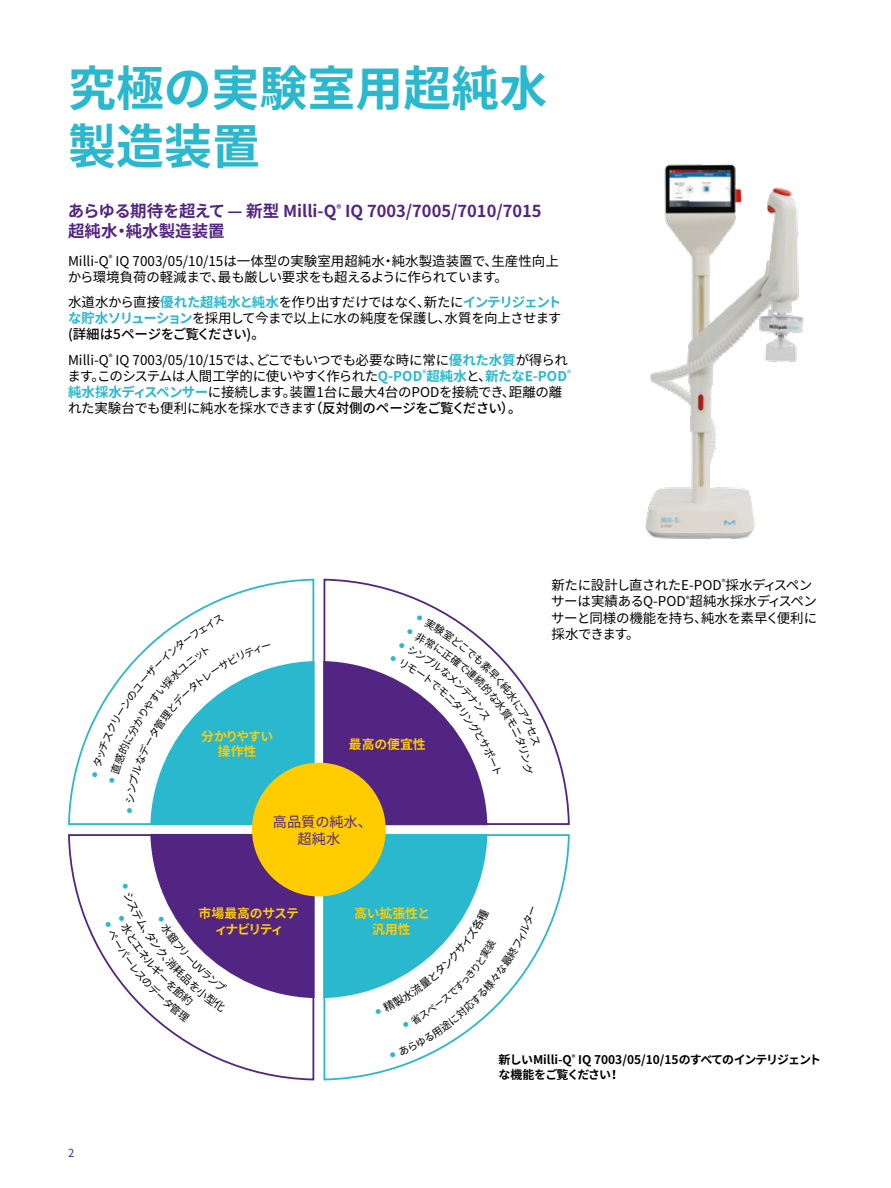
<style>
.page{position:relative;width:891px;height:1188px;background:#fff}
.page>*{position:absolute;margin:0;border:0;box-sizing:border-box;transform-origin:0 0}
.t1{font:700 48px/57.6px "Noto Sans CJ Kjp";color:#29b8ce}
.t2{font:700 16.5px/19.5px "Noto Sans CJ Kjp";color:#522583}
.t3{font:14.25px/17.1px "Noto Sans CJ Kjp";color:#522583;text-align:center}
.t4{font:13.5px/16.2px "Noto Sans CJ Kjp";letter-spacing:-.02em;color:#000}
.t5{font:13.5px/16.2px "Noto Sans CJ Kjp";color:#000}
.t6{font:700 12.9px/15.5px "Noto Sans CJ Kjp";letter-spacing:-.005em;color:#fc0;text-align:center}
.t7{font:700 12.9px/15.5px "Noto Sans CJ Kjp";letter-spacing:-.065em;color:#fc0;text-align:center}
.t8{font:700 12.9px/15.5px "Noto Sans CJ Kjp";letter-spacing:-.055em;color:#fc0;text-align:center}
.t9{font:700 12px/15px "Noto Sans CJ Kjp";letter-spacing:-.06em;color:#000}
.t10{font:11.1px "Noto Sans CJ Kjp";color:#522583}
.s1{font-weight:700;color:#29b8ce}
.s2{font-weight:500}
</style>
<div class="page">
<svg style="left:323px;top:578px;width:247px;height:248px"></svg>
<svg style="left:190px;top:578px;width:125px;height:36px"></svg>
<svg style="left:68px;top:722px;width:247px;height:359px"></svg>
<svg style="left:323px;top:833px;width:247px;height:248px"></svg>
<div style="left:252px;top:763px;width:134px;height:133px;background:#fc0;border-radius:50%"></div>
<img style="left:645px;top:164px;width:159px;height:375px">
<svg style="left:92px;top:614px;width:223px;height:211px"></svg>
<svg style="left:108px;top:834px;width:207px;height:189px"></svg>
<svg style="left:323px;top:834px;width:211px;height:222px"></svg>
<svg style="left:323px;top:618px;width:217px;height:207px"></svg>
<h1 class="t1" style="left:68px;top:61px;width:481px">究極の実験室用超純水製造装置</h1>
<p class="t2" style="left:68px;top:202px;width:475px">あらゆる期待を超えて — 新型 Milli-Q<sup>®</sup> IQ 7003/7005/7010/7015超純水・純水製造装置</p>
<p class="t5" style="left:68px;top:253px;width:493px">Milli-Q<sup>®</sup> IQ 7003/05/10/15は一体型の実験室用超純水・純水製造装置で、生産性向上から環境負荷の軽減まで、最も厳しい要求をも超えるように作られています。</p>
<p class="t4" style="left:68px;top:294px;width:495px;text-align:justify">水道水から直接<span class="s1">優れた超純水と純水</span>を作り出すだけではなく、新たに<span class="s1">インテリジェントな貯水ソリューション</span>を採用して今まで以上に水の純度を保護し、水質を向上させます<span class="s2">(詳細は5ページをご覧ください)。</span></p>
<p class="t4" style="left:68px;top:352px;width:505px">Milli-Q<sup>®</sup> IQ 7003/05/10/15では、どこでもいつでも必要な時に常に<span class="s1">優れた水質</span>が得られます。このシステムは人間工学的に使いやすく作られた<span class="s1">Q-POD</span><sup>®</sup><span class="s1">超純水</span>と、<span class="s1">新たなE-POD</span><sup>®</sup><span class="s1">純水採水ディスペンサー</span>に接続します。装置1台に最大4台のPODを接続でき、距離の離れた実験台でも便利に純水を採水できます<span class="s2">（反対側のページをご覧ください）。</span></p>
<p class="t10" style="left:68px;top:1147px;width:8px">2</p>
<p class="t8" style="left:201px;top:729px;width:74px">分かりやすい操作性</p>
<p class="t6" style="left:349px;top:736px;width:78px">最高の便宜性</p>
<p class="t3" style="left:273px;top:813px;width:101px">高品質の純水、超純水</p>
<p class="t7" style="left:199px;top:906px;width:102px">市場最高のサスティナビリティ</p>
<p class="t6" style="left:354px;top:906px;width:78px">高い拡張性と汎用性</p>
<p class="t4" style="left:551px;top:577px;width:267px">新たに設計し直されたE-POD<sup>®</sup>採水ディスペンサーは実績あるQ-POD<sup>®</sup>超純水採水ディスペンサーと同様の機能を持ち、純水を素早く便利に採水できます。</p>
<p class="t9" style="left:499px;top:1053px;width:324px">新しいMilli-Q<sup>®</sup> IQ 7003/05/10/15のすべてのインテリジェントな機能をご覧ください！</p>
</div>
